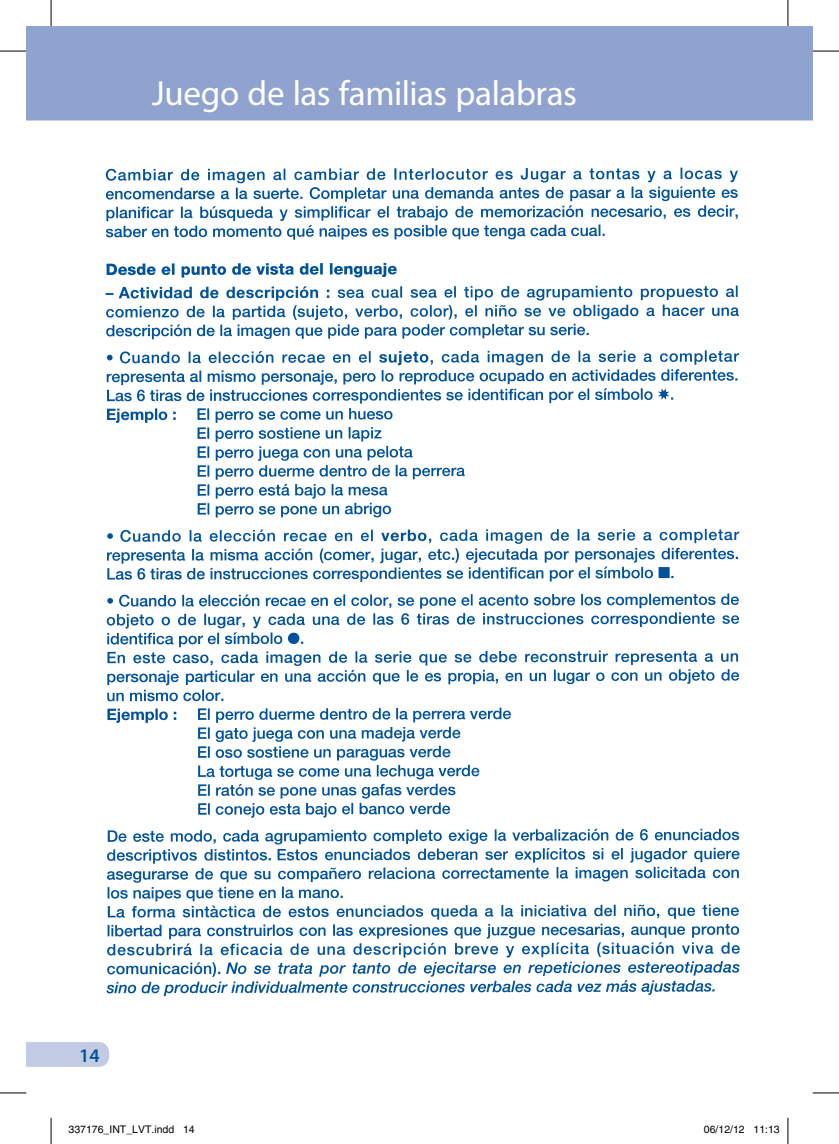
<style>
.page{position:relative;width:839px;height:1144px;background:#fff}
.page>*{position:absolute;margin:0;border:0;box-sizing:border-box;transform-origin:0 0}
.t1{font:35px "Myriad Pro";letter-spacing:-.01em;color:#fff}
.t2{font:600 19.25px "Myriad Pro";color:#01529a}
.t3{font:10.5px "Helvetica";color:#000}
</style>
<div class="page">
<div style="left:26px;top:26px;width:762px;height:1092px;background:#90a3ce"></div>
<div style="left:788px;top:26px;width:25px;height:1092px;background:#90a3ce"></div>
<div style="left:26px;top:121px;width:787px;height:997px;background:#fff"></div>
<div style="left:26px;top:1042px;width:83px;height:25px;background:#c3cbe4"></div>
<img style="left:58px;top:152px;width:705px;height:864px">
<div style="left:803px;top:152px;width:10px;height:847px;background:#fff"></div>
<svg style="left:0;top:51px;width:26px;height:1px"></svg>
<svg style="left:813px;top:51px;width:26px;height:1px"></svg>
<svg style="left:0;top:1092px;width:26px;height:1px"></svg>
<svg style="left:813px;top:1092px;width:26px;height:1px"></svg>
<svg style="left:51px;top:0;width:1px;height:26px"></svg>
<svg style="left:51px;top:1118px;width:1px;height:26px"></svg>
<svg style="left:787px;top:0;width:1px;height:26px"></svg>
<svg style="left:787px;top:1118px;width:1px;height:26px"></svg>
<div style="left:704px;top:1126px;width:6px;height:8px;border:1px solid #fff;border-radius:50%"></div>
<svg style="left:705px;top:1126px;width:5px;height:8px"></svg>
<h1 class="t1" style="left:152px;top:71px;width:427px">Juego de las familias palabras</h1>
<h2 class="t2" style="left:79px;top:1043px;width:22px">14</h2>
<p class="t3" style="left:69px;top:1124px;width:128px">337176_INT_LVT.indd 14</p>
<p class="t3" style="left:704px;top:1124px;width:77px">06/12/12 11:13</p>
</div>
